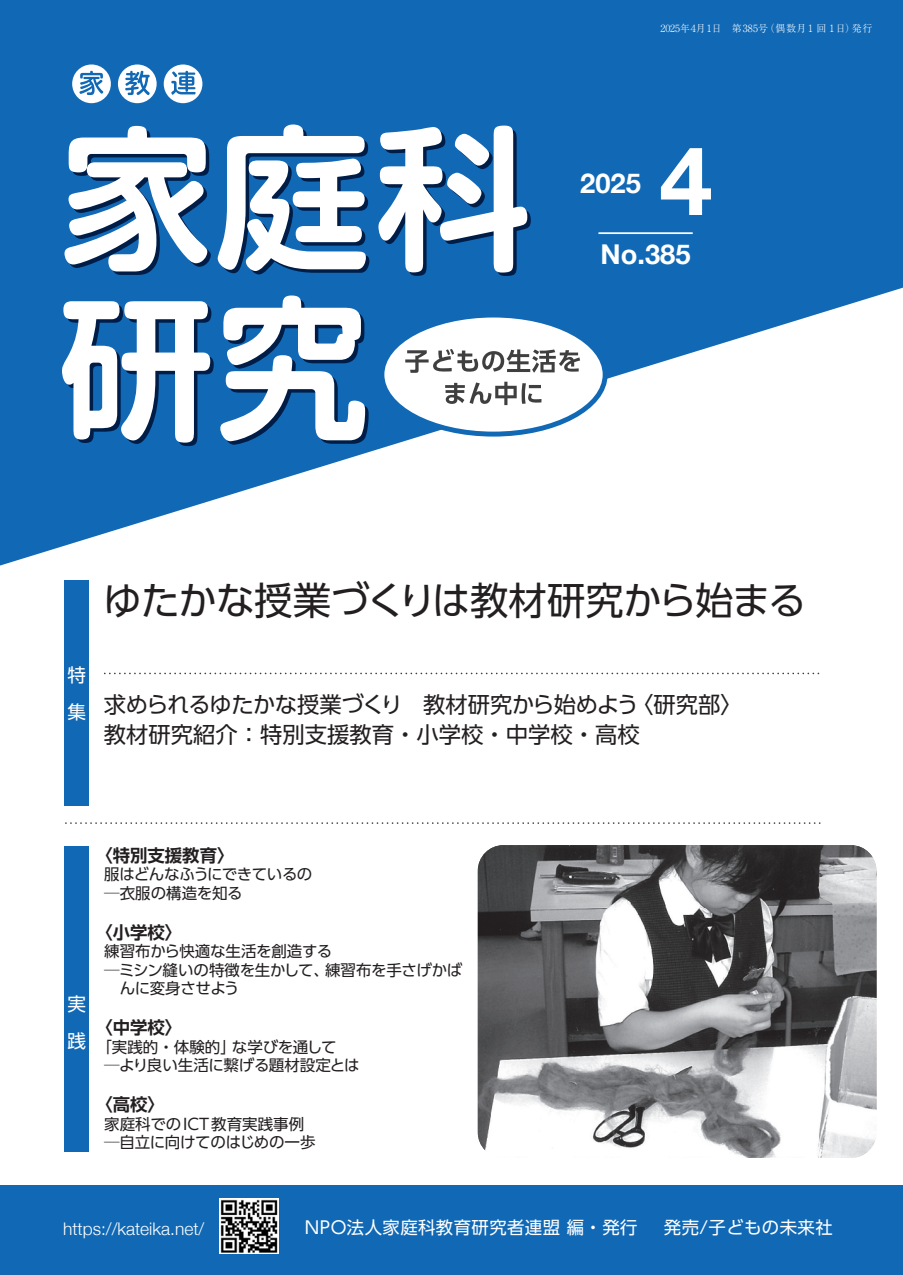
<style>
.page{position:relative;width:903px;height:1275px;background:#fff}
.page>*{position:absolute;margin:0;border:0;box-sizing:border-box;transform-origin:0 0}
.t1{font:700 95.55px "Helvetica Neue";color:#fff}
.t2{font:38.5px "UD Shin Go Pro";letter-spacing:-.02em;color:#231f20}
.t3{font:700 27.3px "Helvetica Neue";color:#fff}
.t4{font:22.4px/30.4px "UD Shin Go Pro";color:#231f20}
.t5{font:18.55px/37.3px "UD Shin Go Pro";color:#fff}
.t6{font:17.32px "UD Shin Go Pro";letter-spacing:.025em;color:#fff}
.t7{font:700 17.32px "UD Shin Go Pro De";color:#231f20}
.t8{font:300 17.32px "Helvetica Neue";color:#fff}
.t9{font:15.58px/18.6px "UD Shin Go Pro";letter-spacing:-.015em;color:#231f20}
.t10{font:300 9.97px "Ryumin Pro";letter-spacing:.025em;color:#fff}
</style>
<div class="page">
<div style="left:0;top:1186px;width:903px;height:89px;background:#1169b5"></div>
<svg style="left:0;top:0;width:903px;height:566px;fill:#1169b5"></svg>
<div style="left:72px;top:64px;width:39px;height:39px;background:#fff;border-radius:50%"></div>
<div style="left:164px;top:64px;width:38px;height:39px;background:#fff;border-radius:50%"></div>
<div style="left:118px;top:64px;width:39px;height:39px;background:#fff;border-radius:50%"></div>
<svg style="left:79px;top:71px;width:24px;height:24px"></svg>
<svg style="left:125px;top:71px;width:25px;height:24px"></svg>
<svg style="left:171px;top:71px;width:25px;height:24px"></svg>
<svg style="left:64px;top:126px;width:147px;height:149px"></svg>
<svg style="left:218px;top:124px;width:151px;height:150px"></svg>
<svg style="left:378px;top:126px;width:153px;height:150px"></svg>
<svg style="left:62px;top:301px;width:152px;height:145px"></svg>
<svg style="left:220px;top:295px;width:149px;height:150px"></svg>
<div style="left:382px;top:315px;width:223px;height:119px;background:#fff;border-radius:50%"></div>
<div style="left:379px;top:313px;width:229px;height:124px;border:5px solid #1169b5;border-radius:50%"></div>
<hr style="left:598px;top:232px;width:95px;height:2px;background:#fff">
<svg style="left:405px;top:349px;width:175px;height:24px"></svg>
<svg style="left:445px;top:382px;width:96px;height:23px"></svg>
<img style="left:219px;top:1198px;width:59px;height:56px">
<img style="left:478px;top:845px;width:398px;height:313px">
<div style="left:64px;top:847px;width:25px;height:305px;background:#1169b5"></div>
<div style="left:64px;top:581px;width:25px;height:225px;background:#1169b5"></div>
<svg style="left:105px;top:673px;width:715px;height:1px"></svg>
<svg style="left:66px;top:822px;width:755px;height:2px"></svg>
<p class="t10" style="left:765px;top:21px;width:92px">（偶数月1 回 1日）</p>
<p class="t10" style="left:660px;top:21px;width:31px">2025年</p>
<p class="t10" style="left:852px;top:21px;width:22px">発行</p>
<p class="t10" style="left:696px;top:21px;width:74px">月日1 　第385号</p>
<p class="t10" style="left:688px;top:21px;width:11px">４</p>
<h3 class="t3" style="left:580px;top:162px;width:62px">2025</h3>
<h1 class="t1" style="left:659px;top:106px;width:55px">4</h1>
<h3 class="t3" style="left:601px;top:233px;width:91px">No.385</h3>
<h2 class="t2" style="left:104px;top:569px;width:704px">ゆたかな授業づくりは教材研究から始まる</h2>
<p class="t5" style="left:67px;top:655px;width:20px">特集</p>
<h3 class="t4" style="left:104px;top:688px;width:537px">求められるゆたかな授業づくり　教材研究から始めよう教材研究紹介：特別支援教育・小学校・中学校・高校</h3>
<h3 class="t4" style="left:631px;top:688px;width:113px">〈研究部〈</h3>
<p class="t5" style="left:67px;top:985px;width:20px">実践</p>
<p class="t7" style="left:95px;top:841px;width:140px">〈特別支援教育〈</p>
<p class="t9" style="left:104px;top:864px;width:210px">服はどんなふうにできているの─衣服の構造を知る</p>
<p class="t7" style="left:95px;top:918px;width:88px">〈小学校〈</p>
<p class="t9" style="left:325px;top:941px;width:139px;text-indent:-221px">練習布から快適な生活を創造する<br>練習布を手さげかば</p>
<p class="t9" style="left:104px;top:960px;width:226px">─ミシン縫いの特徴を生かして、　んに変身させよう</p>
<p class="t7" style="left:95px;top:1013px;width:88px">〈中学校〈</p>
<p class="t9" style="left:232px;top:1037px;width:106px">な学びを通して</p>
<p class="t9" style="left:104px;top:1037px;width:257px;text-indent:-8px">「実践的・体験的」<br>─より良い生活に繋げる題材設定とは</p>
<p class="t7" style="left:95px;top:1090px;width:71px">〈高校〈</p>
<p class="t9" style="left:104px;top:1114px;width:213px">家庭科でのICT教育実践事例─自立に向けてのはじめの一歩</p>
<p class="t8" style="left:63px;top:1214px;width:143px">https://kateika.net/</p>
<p class="t6" style="left:305px;top:1214px;width:334px">NPO法人家庭科教育研究者連盟編・発行</p>
<p class="t6" style="left:664px;top:1214px;width:170px">発売/子どもの未来社</p>
</div>
